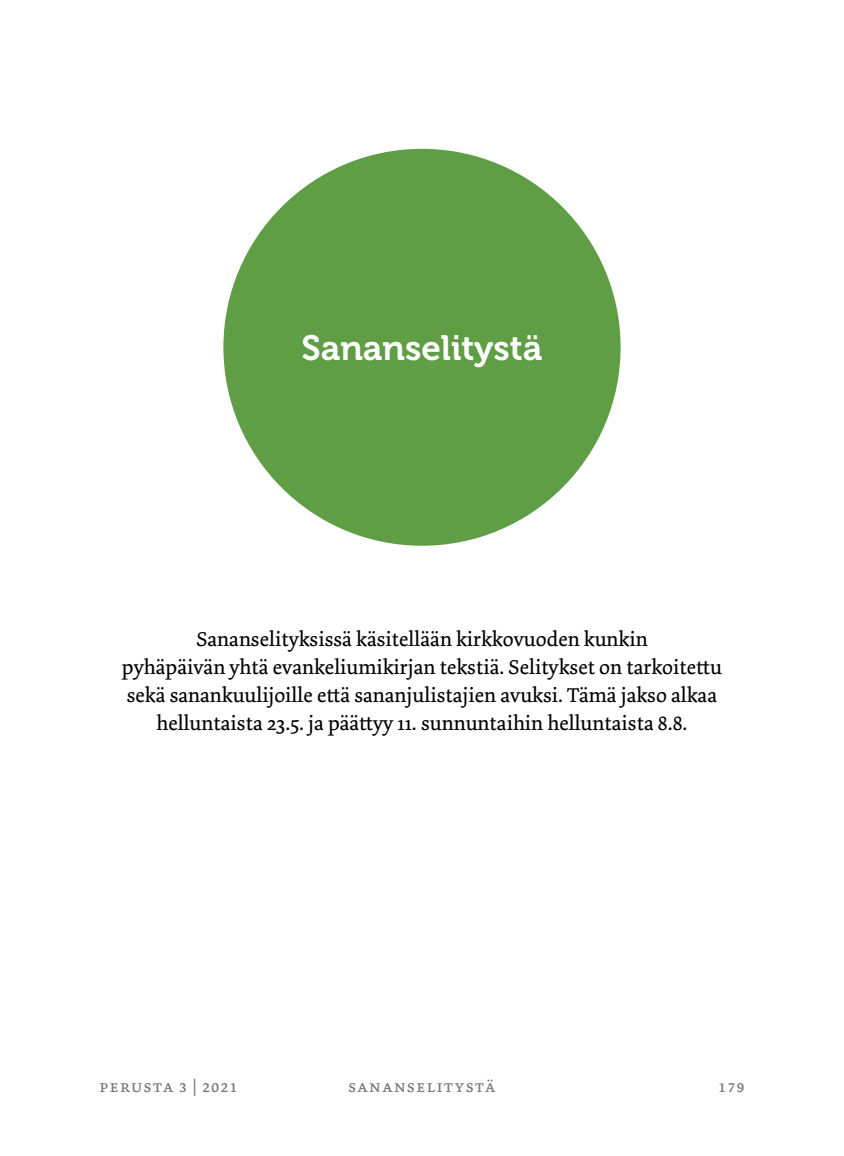
<style>
.page{position:relative;width:844px;height:1156px;background:#fff}
.page>*{position:absolute;margin:0;border:0;box-sizing:border-box;transform-origin:0 0}
.t1{font:35px "Museo 700";color:#fff}
.t2{font:21px/28px "Dolly Pro";color:#000;text-align:center}
.t3{font:17.5px "Dolly Pro Regular Small Caps";letter-spacing:.05em;color:#77787b}
</style>
<div class="page">
<div style="left:223px;top:149px;width:397px;height:397px;background:#5f9e45;border-radius:50%"></div>
<h1 class="t1" style="left:301px;top:329px;width:242px">Sananselitystä</h1>
<p class="t2" style="left:122px;top:625px;width:601px">Sananselityksissä käsitellään kirkkovuoden kunkin<br>pyhäpäivän yhtä evankeliumikirjan tekstiä. Selitykset on tarkoitettu sekä sanankuulijoille että sananjulistajien avuksi. Tämä jakso alkaa helluntaista 23.5. ja päättyy 11. sunnuntaihin helluntaista 8.8.</p>
<p class="t3" style="left:99px;top:1075px;width:140px">perusta 3 | 2021</p>
<p class="t3" style="left:348px;top:1075px;width:149px">sananselitystä</p>
<p class="t3" style="left:718px;top:1075px;width:28px">179</p>
</div>
